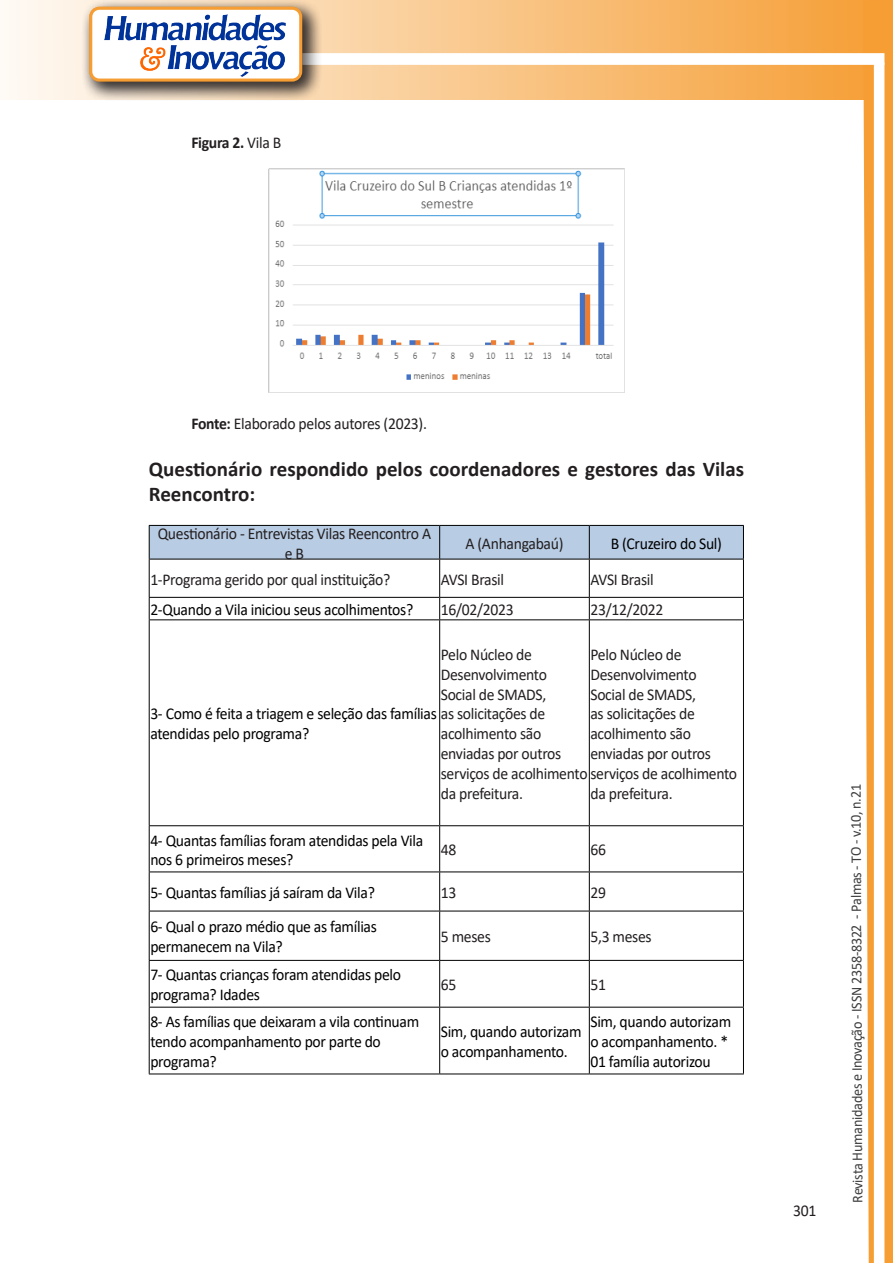
<style>
.page{position:relative;width:893px;height:1263px;background:#fff}
.page>*{position:absolute;margin:0;border:0;box-sizing:border-box;transform-origin:0 0}
.Titulo_2{font:700 21px/25.2px "Calibri";color:#231f20}
.texto{font:16.5px/19.8px "Calibri";letter-spacing:-.02em;color:#000;scale:.95 1}
.texto-2{font:16.5px/19.8px "Calibri";letter-spacing:-.02em;color:#231f20;scale:.95 1}
.texto-3{font:700 16.5px "Calibri";letter-spacing:-.02em;color:#231f20;scale:.95 1}
.t1{font:15px "Calibri";letter-spacing:-.025em;color:#3e3e3f;scale:.95 1}
.s1{font-weight:400}
.s2{font-weight:700}
.s3{color:#231f20}
</style>
<div class="page">
<svg style="left:5px;top:0;width:858px;height:100px;background:#f9c484"></svg>
<div style="left:302px;top:53px;width:582px;height:12px;background:#fff;border:2px solid #fff"></div>
<svg style="left:863px;top:0;width:30px;height:1263px"></svg>
<div style="left:81px;top:0;width:241px;height:102px;background:#231f20;opacity:.75"></div>
<div style="left:91px;top:8px;width:210px;height:72px;background:#fff;border-radius:9px"></div>
<img style="left:104px;top:14px;width:181px;height:62px">
<div style="left:89px;top:7px;width:213px;height:75px;border:3px solid #f69e34;border-radius:9px"></div>
<img style="left:269px;top:168px;width:355px;height:225px">
<div style="left:150px;top:526px;width:593px;height:33px;background:#b8cce4"></div>
<hr style="left:743px;top:526px;width:1px;height:33px;background:#000">
<hr style="left:743px;top:559px;width:1px;height:38px;background:#000">
<svg style="left:743px;top:598px;width:1px;height:21px"></svg>
<hr style="left:743px;top:620px;width:1px;height:205px;background:#000">
<hr style="left:743px;top:826px;width:1px;height:45px;background:#000">
<hr style="left:743px;top:872px;width:1px;height:39px;background:#000">
<hr style="left:743px;top:911px;width:1px;height:49px;background:#000">
<hr style="left:743px;top:961px;width:1px;height:46px;background:#000">
<hr style="left:743px;top:1007px;width:1px;height:66px;background:#000">
<hr style="left:149px;top:525px;width:291px;height:1px;background:#000">
<hr style="left:440px;top:525px;width:149px;height:1px;background:#000">
<hr style="left:589px;top:525px;width:155px;height:1px;background:#000">
<hr style="left:149px;top:559px;width:291px;height:1px;background:#000">
<hr style="left:440px;top:559px;width:149px;height:1px;background:#000">
<hr style="left:589px;top:559px;width:155px;height:1px;background:#000">
<hr style="left:149px;top:597px;width:291px;height:1px;background:#000">
<hr style="left:440px;top:597px;width:149px;height:1px;background:#000">
<hr style="left:589px;top:597px;width:155px;height:1px;background:#000">
<hr style="left:149px;top:619px;width:291px;height:1px;background:#000">
<hr style="left:440px;top:619px;width:149px;height:1px;background:#000">
<hr style="left:589px;top:619px;width:155px;height:1px;background:#000">
<hr style="left:149px;top:825px;width:291px;height:1px;background:#000">
<hr style="left:440px;top:825px;width:149px;height:1px;background:#000">
<hr style="left:589px;top:825px;width:155px;height:1px;background:#000">
<hr style="left:149px;top:871px;width:291px;height:1px;background:#000">
<hr style="left:440px;top:871px;width:149px;height:1px;background:#000">
<hr style="left:589px;top:871px;width:155px;height:1px;background:#000">
<hr style="left:149px;top:911px;width:291px;height:1px;background:#000">
<hr style="left:440px;top:911px;width:149px;height:1px;background:#000">
<hr style="left:589px;top:911px;width:155px;height:1px;background:#000">
<hr style="left:149px;top:960px;width:291px;height:1px;background:#000">
<hr style="left:440px;top:960px;width:149px;height:1px;background:#000">
<hr style="left:589px;top:960px;width:155px;height:1px;background:#000">
<hr style="left:149px;top:1007px;width:291px;height:1px;background:#000">
<hr style="left:440px;top:1007px;width:149px;height:1px;background:#000">
<hr style="left:589px;top:1007px;width:155px;height:1px;background:#000">
<hr style="left:149px;top:1073px;width:291px;height:1px;background:#000">
<hr style="left:440px;top:1073px;width:149px;height:1px;background:#000">
<hr style="left:589px;top:1073px;width:155px;height:1px;background:#000">
<hr style="left:149px;top:526px;width:1px;height:33px;background:#000">
<hr style="left:439px;top:526px;width:1px;height:33px;background:#000">
<hr style="left:589px;top:526px;width:1px;height:33px;background:#000">
<hr style="left:149px;top:559px;width:1px;height:38px;background:#000">
<hr style="left:439px;top:559px;width:1px;height:38px;background:#000">
<hr style="left:589px;top:559px;width:1px;height:38px;background:#000">
<svg style="left:149px;top:598px;width:1px;height:21px"></svg>
<svg style="left:439px;top:598px;width:1px;height:21px"></svg>
<svg style="left:589px;top:598px;width:1px;height:21px"></svg>
<hr style="left:149px;top:620px;width:1px;height:205px;background:#000">
<hr style="left:439px;top:620px;width:1px;height:205px;background:#000">
<hr style="left:589px;top:620px;width:1px;height:205px;background:#000">
<hr style="left:149px;top:826px;width:1px;height:45px;background:#000">
<hr style="left:439px;top:826px;width:1px;height:45px;background:#000">
<hr style="left:589px;top:826px;width:1px;height:45px;background:#000">
<hr style="left:149px;top:872px;width:1px;height:39px;background:#000">
<hr style="left:439px;top:872px;width:1px;height:39px;background:#000">
<hr style="left:589px;top:872px;width:1px;height:39px;background:#000">
<hr style="left:149px;top:911px;width:1px;height:49px;background:#000">
<hr style="left:439px;top:911px;width:1px;height:49px;background:#000">
<hr style="left:589px;top:911px;width:1px;height:49px;background:#000">
<hr style="left:149px;top:961px;width:1px;height:46px;background:#000">
<hr style="left:439px;top:961px;width:1px;height:46px;background:#000">
<hr style="left:589px;top:961px;width:1px;height:46px;background:#000">
<hr style="left:149px;top:1007px;width:1px;height:66px;background:#000">
<hr style="left:439px;top:1007px;width:1px;height:66px;background:#000">
<hr style="left:589px;top:1007px;width:1px;height:66px;background:#000">
<p class="texto-3" style="left:191px;top:131px;width:96px">Figura 2. <span class="s1">Vila B</span></p>
<p class="texto-2" style="left:191px;top:413px;width:250px"><span class="s2">Fonte:</span> Elaborado pelos autores (2023).</p>
<p class="Titulo_2" style="left:149px;top:456px;width:597px">Questionário respondido pelos coordenadores e gestores das Vilas<br>Reencontro:</p>
<p class="texto-2" style="left:158px;top:523px;width:289px;text-align:center">Questionário - Entrevistas Vilas Reencontro A e B</p>
<p class="texto-2" style="left:466px;top:533px;width:105px">A (Anhangabaú)</p>
<p class="texto" style="left:611px;top:533px;width:119px">B (Cruzeiro do Sul)</p>
<p class="texto-2" style="left:150px;top:569px;width:254px">1-Programa gerido por qual instituição?</p>
<p class="texto-2" style="left:441px;top:569px;width:68px">AVSI Brasil</p>
<p class="texto-2" style="left:590px;top:569px;width:68px">AVSI Brasil</p>
<p class="texto" style="left:150px;top:599px;width:278px">2-Quando a Vila iniciou seus acolhimentos?</p>
<p class="texto-2" style="left:441px;top:599px;width:78px">16/02/2023</p>
<p class="texto-2" style="left:590px;top:599px;width:78px">23/12/2022</p>
<p class="texto-2" style="left:441px;top:644px;width:113px">Pelo Núcleo de<br>Desenvolvimento<br>Social de SMADS,</p>
<p class="texto-2" style="left:441px;top:723px;width:314px">acolhimento são<br>enviadas por outros<br>serviços de acolhimento serviços de acolhimento da prefeitura.</p>
<p class="texto-2" style="left:590px;top:644px;width:128px">Pelo Núcleo de<br>Desenvolvimento<br>Social de SMADS, as solicitações de acolhimento são enviadas por outros</p>
<p class="texto-2" style="left:590px;top:783px;width:88px">da prefeitura.</p>
<p class="texto" style="left:150px;top:704px;width:417px">3- Como é feita a triagem e seleção das famílias <span class="s3">as solicitações de </span>atendidas pelo programa?</p>
<p class="texto" style="left:150px;top:830px;width:289px">4- Quantas famílias foram atendidas pela Vila nos 6 primeiros meses?</p>
<p class="texto-2" style="left:441px;top:840px;width:18px">48</p>
<p class="texto-2" style="left:590px;top:840px;width:18px">66</p>
<p class="texto" style="left:150px;top:882px;width:238px">5- Quantas famílias já saíram da Vila?</p>
<p class="texto-2" style="left:441px;top:882px;width:18px">13</p>
<p class="texto-2" style="left:590px;top:882px;width:18px">29</p>
<p class="texto" style="left:150px;top:916px;width:240px">6- Qual o prazo médio que as famílias permanecem na Vila?</p>
<p class="texto-2" style="left:441px;top:926px;width:54px">5 meses</p>
<p class="texto-2" style="left:590px;top:926px;width:66px">5,3 meses</p>
<p class="texto" style="left:150px;top:965px;width:266px">7- Quantas crianças foram atendidas pelo programa? Idades</p>
<p class="texto-2" style="left:441px;top:974px;width:18px">65</p>
<p class="texto-2" style="left:590px;top:974px;width:18px">51</p>
<p class="texto" style="left:150px;top:1011px;width:285px">8- As famílias que deixaram a vila continuam tendo acompanhamento por parte do programa?</p>
<p class="texto" style="left:441px;top:1021px;width:150px">Sim, quando autorizam o acompanhamento.</p>
<p class="texto" style="left:590px;top:1011px;width:150px">Sim, quando autorizam o acompanhamento. *<br>01 família autorizou</p>
<p class="texto-2" style="left:793px;top:1200px;width:26px">301</p>
<p class="t1" style="left:846px;top:1203px;width:442px;rotate:-90deg">Revista Humanidades e Inovação - ISSN 2358-8322 - Palmas - TO - v.10, n.21</p>
</div>
